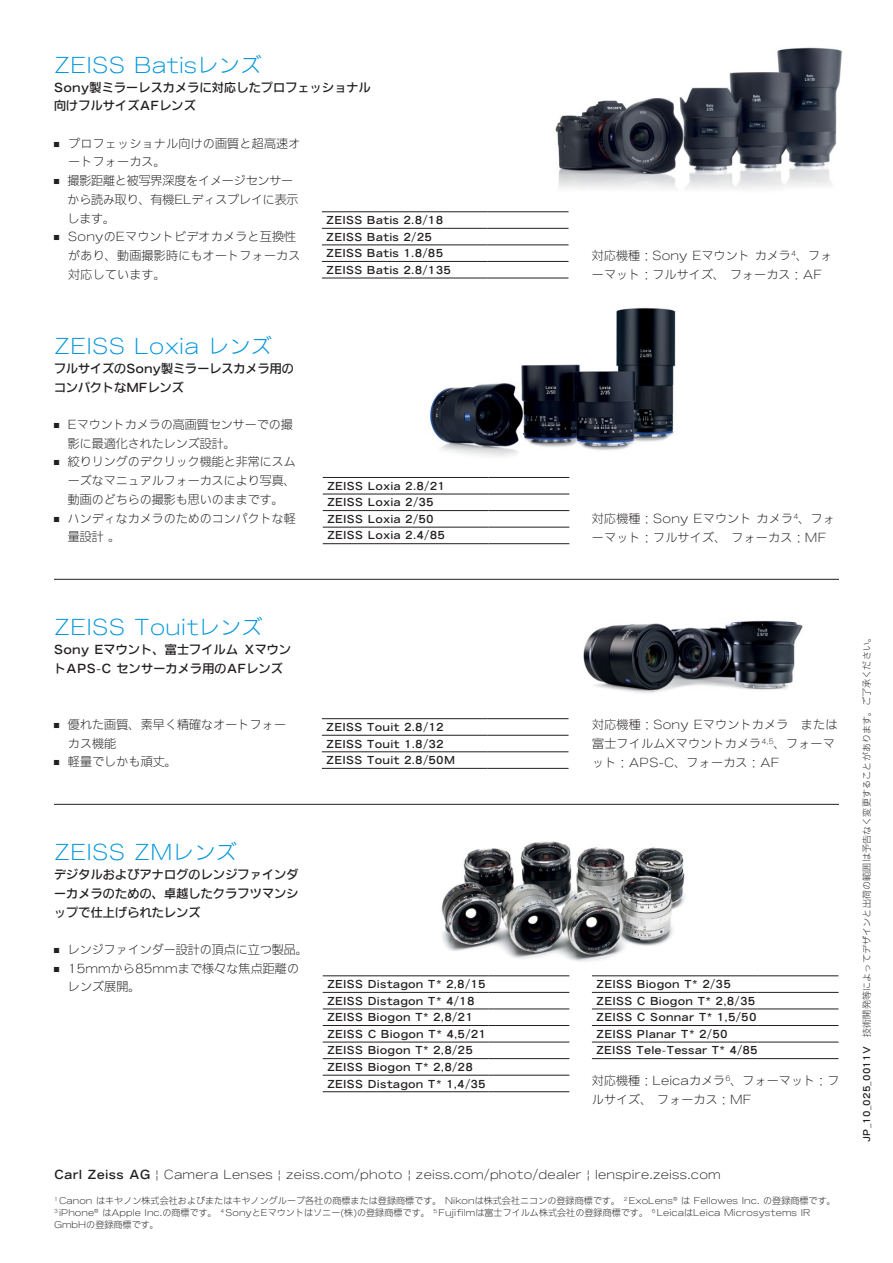
<style>
.page{position:relative;width:893px;height:1263px;background:#fff}
.page>*{position:absolute;margin:0;border:0;box-sizing:border-box;transform-origin:0 0}
.t1{font:300 21px "Iwa N Go Pro";letter-spacing:.02em;color:#0095da}
.t2{font:300 12px/18.8px "Iwa N Go Pro";letter-spacing:.01em;color:#231f20}
.t3{font:500 12px/18.8px "Iwa N Go Pro";letter-spacing:.02em;color:#231f20}
.t4{font:300 12px/18.8px "Iwa N Go Pro";letter-spacing:-.01em;color:#231f20}
.t5{font:500 10.5px/16.5px "Iwa N Go Pro";letter-spacing:.02em;color:#231f20}
.t6{font:300 9px/12px "Iwa N Go Pro";letter-spacing:.01em;color:#231f20}
.s1{font-family:"Zeiss Frutiger Next Pro"}
.s2{font-weight:500}
</style>
<div class="page">
<img style="left:441px;top:841px;width:245px;height:121px">
<img style="left:583px;top:620px;width:220px;height:73px">
<img style="left:429px;top:307px;width:247px;height:150px">
<img style="left:545px;top:47px;width:297px;height:166px">
<hr style="left:322px;top:211px;width:166px;height:1px;background:#231f20">
<hr style="left:488px;top:211px;width:80px;height:1px;background:#231f20">
<hr style="left:322px;top:228px;width:166px;height:1px;background:#231f20">
<hr style="left:488px;top:228px;width:80px;height:1px;background:#231f20">
<hr style="left:322px;top:245px;width:166px;height:1px;background:#231f20">
<hr style="left:488px;top:245px;width:80px;height:1px;background:#231f20">
<hr style="left:322px;top:261px;width:166px;height:1px;background:#231f20">
<hr style="left:488px;top:261px;width:80px;height:1px;background:#231f20">
<hr style="left:322px;top:278px;width:166px;height:1px;background:#231f20">
<hr style="left:488px;top:278px;width:80px;height:1px;background:#231f20">
<hr style="left:322px;top:718px;width:166px;height:1px;background:#231f20">
<hr style="left:488px;top:718px;width:80px;height:1px;background:#231f20">
<hr style="left:322px;top:735px;width:166px;height:1px;background:#231f20">
<hr style="left:488px;top:735px;width:80px;height:1px;background:#231f20">
<hr style="left:322px;top:751px;width:166px;height:1px;background:#231f20">
<hr style="left:488px;top:751px;width:80px;height:1px;background:#231f20">
<hr style="left:322px;top:768px;width:166px;height:1px;background:#231f20">
<hr style="left:488px;top:768px;width:80px;height:1px;background:#231f20">
<hr style="left:323px;top:975px;width:166px;height:1px;background:#231f20">
<hr style="left:489px;top:975px;width:80px;height:1px;background:#231f20">
<hr style="left:323px;top:992px;width:166px;height:1px;background:#231f20">
<hr style="left:489px;top:992px;width:80px;height:1px;background:#231f20">
<hr style="left:323px;top:1009px;width:166px;height:1px;background:#231f20">
<hr style="left:489px;top:1009px;width:80px;height:1px;background:#231f20">
<hr style="left:323px;top:1025px;width:166px;height:1px;background:#231f20">
<hr style="left:489px;top:1025px;width:80px;height:1px;background:#231f20">
<hr style="left:323px;top:1042px;width:166px;height:1px;background:#231f20">
<hr style="left:489px;top:1042px;width:80px;height:1px;background:#231f20">
<hr style="left:323px;top:1058px;width:166px;height:1px;background:#231f20">
<hr style="left:489px;top:1058px;width:80px;height:1px;background:#231f20">
<hr style="left:323px;top:1075px;width:166px;height:1px;background:#231f20">
<hr style="left:489px;top:1075px;width:80px;height:1px;background:#231f20">
<hr style="left:323px;top:1091px;width:166px;height:1px;background:#231f20">
<hr style="left:489px;top:1091px;width:80px;height:1px;background:#231f20">
<hr style="left:592px;top:975px;width:166px;height:1px;background:#231f20">
<hr style="left:758px;top:975px;width:80px;height:1px;background:#231f20">
<hr style="left:592px;top:992px;width:166px;height:1px;background:#231f20">
<hr style="left:758px;top:992px;width:80px;height:1px;background:#231f20">
<hr style="left:592px;top:1009px;width:166px;height:1px;background:#231f20">
<hr style="left:758px;top:1009px;width:80px;height:1px;background:#231f20">
<hr style="left:592px;top:1025px;width:166px;height:1px;background:#231f20">
<hr style="left:758px;top:1025px;width:80px;height:1px;background:#231f20">
<hr style="left:592px;top:1042px;width:166px;height:1px;background:#231f20">
<hr style="left:758px;top:1042px;width:80px;height:1px;background:#231f20">
<hr style="left:592px;top:1058px;width:166px;height:1px;background:#231f20">
<hr style="left:758px;top:1058px;width:80px;height:1px;background:#231f20">
<hr style="left:323px;top:477px;width:166px;height:1px;background:#231f20">
<hr style="left:489px;top:477px;width:80px;height:1px;background:#231f20">
<hr style="left:323px;top:494px;width:166px;height:1px;background:#231f20">
<hr style="left:489px;top:494px;width:80px;height:1px;background:#231f20">
<hr style="left:323px;top:510px;width:166px;height:1px;background:#231f20">
<hr style="left:489px;top:510px;width:80px;height:1px;background:#231f20">
<hr style="left:323px;top:527px;width:166px;height:1px;background:#231f20">
<hr style="left:489px;top:527px;width:80px;height:1px;background:#231f20">
<hr style="left:323px;top:543px;width:166px;height:1px;background:#231f20">
<hr style="left:489px;top:543px;width:80px;height:1px;background:#231f20">
<hr style="left:54px;top:579px;width:785px;height:1px;background:#231f20">
<hr style="left:54px;top:804px;width:785px;height:1px;background:#231f20">
<h1 class="t1" style="left:54px;top:49px;width:209px">ZEISS Batisレンズ</h1>
<p class="t3" style="left:54px;top:77px;width:318px">Sony製ミラーレスカメラに対応したプロフェッショナル向けフルサイズAFレンズ</p>
<p class="t2" style="left:68px;top:133px;width:234px;text-indent:-14px"><span class="s1">•</span> プロフェッショナル向けの画質と超高速オートフォーカス。</p>
<p class="t4" style="left:67px;top:171px;width:233px;text-indent:-13px"><span class="s1">•</span> 撮影距離と被写界深度をイメージセンサーから読み取り、有機ELディスプレイに表示します。</p>
<p class="t2" style="left:68px;top:227px;width:234px;text-indent:-14px"><span class="s1">•</span> SonyのEマウントビデオカメラと互換性があり、動画撮影時にもオートフォーカス対応しています。</p>
<h1 class="t1" style="left:54px;top:331px;width:219px">ZEISS Loxia レンズ</h1>
<p class="t3" style="left:54px;top:358px;width:241px">フルサイズのSony製ミラーレスカメラ用のコンパクトなMFレンズ</p>
<p class="t2" style="left:68px;top:414px;width:226px;text-indent:-14px"><span class="s1">•</span> Eマウントカメラの高画質センサーでの撮影に最適化されたレンズ設計。</p>
<p class="t2" style="left:68px;top:452px;width:229px;text-align:justify;text-indent:-14px"><span class="s1">•</span> 絞りリングのデクリック機能と非常にスムーズなマニュアルフォーカスにより写真、動画のどちらの撮影も思いのままです。</p>
<p class="t2" style="left:68px;top:508px;width:229px;text-indent:-14px"><span class="s1">•</span> ハンディなカメラのためのコンパクトな軽量設計 。</p>
<p class="t5" style="left:326px;top:211px;width:126px">ZEISS Batis 2.8/18<br>ZEISS Batis 2/25<br>ZEISS Batis 1.8/85<br>ZEISS Batis 2.8/135</p>
<p class="t5" style="left:327px;top:477px;width:120px">ZEISS Loxia 2.8/21<br>ZEISS Loxia 2/35<br>ZEISS Loxia 2/50<br>ZEISS Loxia 2.4/85</p>
<p class="t2" style="left:592px;top:246px;width:242px">対応機種：Sony Eマウント カメラ<sup>4</sup>、フォーマット：フルサイズ、 フォーカス：AF</p>
<p class="t2" style="left:592px;top:508px;width:245px">対応機種：Sony Eマウント カメラ<sup>4</sup>、フォーマット：フルサイズ、 フォーカス：MF</p>
<h1 class="t1" style="left:54px;top:612px;width:210px">ZEISS Touitレンズ</h1>
<p class="t3" style="left:54px;top:639px;width:239px">Sony Eマウント、富士フイルム XマウントAPS-C センサーカメラ用のAFレンズ</p>
<p class="t2" style="left:68px;top:714px;width:220px;text-indent:-14px"><span class="s1">•</span> 優れた画質、素早く精確なオートフォーカス機能</p>
<p class="t2" style="left:54px;top:752px;width:124px"><span class="s1">•</span> 軽量でしかも頑丈。</p>
<p class="t5" style="left:326px;top:718px;width:130px">ZEISS Touit 2.8/12<br>ZEISS Touit 1.8/32<br>ZEISS Touit 2.8/50M</p>
<p class="t2" style="left:592px;top:714px;width:247px">対応機種：Sony Eマウントカメラ または富士フイルムXマウントカメラ<sup>4,5</sup>、フォーマット：APS-C、フォーカス：AF</p>
<h1 class="t1" style="left:54px;top:837px;width:184px">ZEISS ZMレンズ</h1>
<p class="t3" style="left:54px;top:864px;width:246px;text-align:justify">デジタルおよびアナログのレンジファインダーカメラのための、卓越したクラフツマンシップで仕上げられたレンズ</p>
<p class="t2" style="left:54px;top:939px;width:255px"><span class="s1">•</span> レンジファインダー設計の頂点に立つ製品。</p>
<p class="t2" style="left:68px;top:958px;width:233px;text-indent:-14px"><span class="s1">•</span> 15mmから85mmまで様々な焦点距離のレンズ展開。</p>
<p class="t5" style="left:327px;top:975px;width:161px">ZEISS Distagon T* 2,8/15<br>ZEISS Distagon T* 4/18<br>ZEISS Biogon T* 2,8/21<br>ZEISS C Biogon T* 4,5/21<br>ZEISS Biogon T* 2,8/25<br>ZEISS Biogon T* 2,8/28<br>ZEISS Distagon T* 1,4/35</p>
<p class="t5" style="left:596px;top:975px;width:163px">ZEISS Biogon T* 2/35<br>ZEISS C Biogon T* 2,8/35<br>ZEISS C Sonnar T* 1,5/50<br>ZEISS Planar T* 2/50<br>ZEISS Tele-Tessar T* 4/85</p>
<p class="t2" style="left:592px;top:1071px;width:249px">対応機種：Leicaカメラ<sup>6</sup>、フォーマット：フルサイズ、 フォーカス：MF</p>
<p class="t2" style="left:54px;top:1164px;width:668px"><span class="s2">Carl Zeiss AG</span> | Camera Lenses | zeiss.com/photo | zeiss.com/photo/dealer | lenspire.zeiss.com</p>
<p class="t6" style="left:54px;top:1194px;width:783px"><sup>1</sup> Canon はキヤノン株式会社およびまたはキヤノングループ各社の商標または登録商標です。 Nikonは株式会社ニコンの登録商標です。 <sup>2</sup> ExoLens<sup>®</sup> は Fellowes Inc. の登録商標です。<br><sup>3</sup> iPhone<sup>®</sup> はApple Inc.の商標です。 <sup>4</sup> SonyとEマウントはソニー(株)の登録商標です。 <sup>5</sup> Fujifilmは富士フイルム株式会社の登録商標です。 <sup>6</sup> LeicaはLeica Microsystems IR<br>GmbHの登録商標です。</p>
<p class="t6" style="left:860px;top:1142px;width:510px;rotate:-90deg"><span class="s2">JP_10_025_0011V</span> 技術開発等によってデザインと出荷の範囲は予告なく変更することがあります。ご了承ください。</p>
</div>
